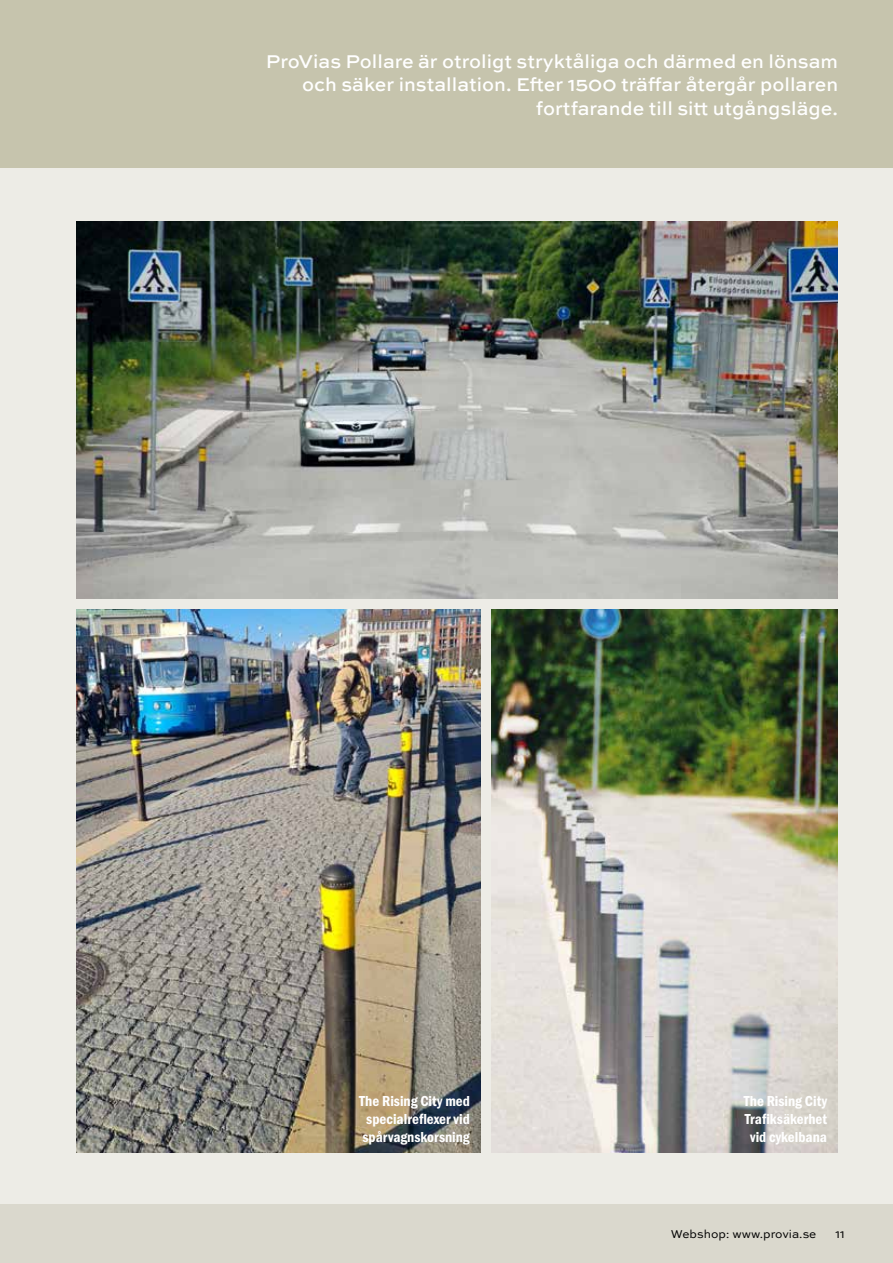
<style>
.page{position:relative;width:893px;height:1263px;background:#fff}
.page>*{position:absolute;margin:0;border:0;box-sizing:border-box;transform-origin:0 0}
.t1{font:500 19.5px/23.4px "Sweet Sans Pro";color:#fff;text-align:right}
.t2{font:15px/18px "Franklin Gothic URW Con Dem";color:#fff;text-align:center}
.t3{font:12px "Sweet Sans Pro";color:#000}
</style>
<div class="page">
<div style="left:0;top:168px;width:893px;height:1036px;background:#edece6"></div>
<img style="left:77px;top:221px;width:761px;height:378px">
<img style="left:77px;top:609px;width:403px;height:543px">
<img style="left:491px;top:609px;width:347px;height:543px">
<div style="left:0;top:0;width:893px;height:168px;background:#c6c4ad"></div>
<div style="left:0;top:1204px;width:893px;height:59px;background:#dad8cd"></div>
<p class="t1" style="left:266px;top:49px;width:574px">ProVias Pollare är otroligt stryktåliga och därmed en lönsam och säker installation. Efter 1500 träffar återgår pollaren fortfarande till sitt utgångsläge.</p>
<p class="t2" style="left:359px;top:1091px;width:112px;text-align:justify">The Rising City med specialreflexer vid spårvagnskorsning</p>
<p class="t2" style="left:744px;top:1091px;width:85px">The Rising City<br>Trafiksäkerhet vid cykelbana</p>
<p class="t3" style="left:671px;top:1225px;width:147px">Webshop: www.provia.se</p>
<p class="t3" style="left:835px;top:1225px;width:11px">11</p>
</div>
